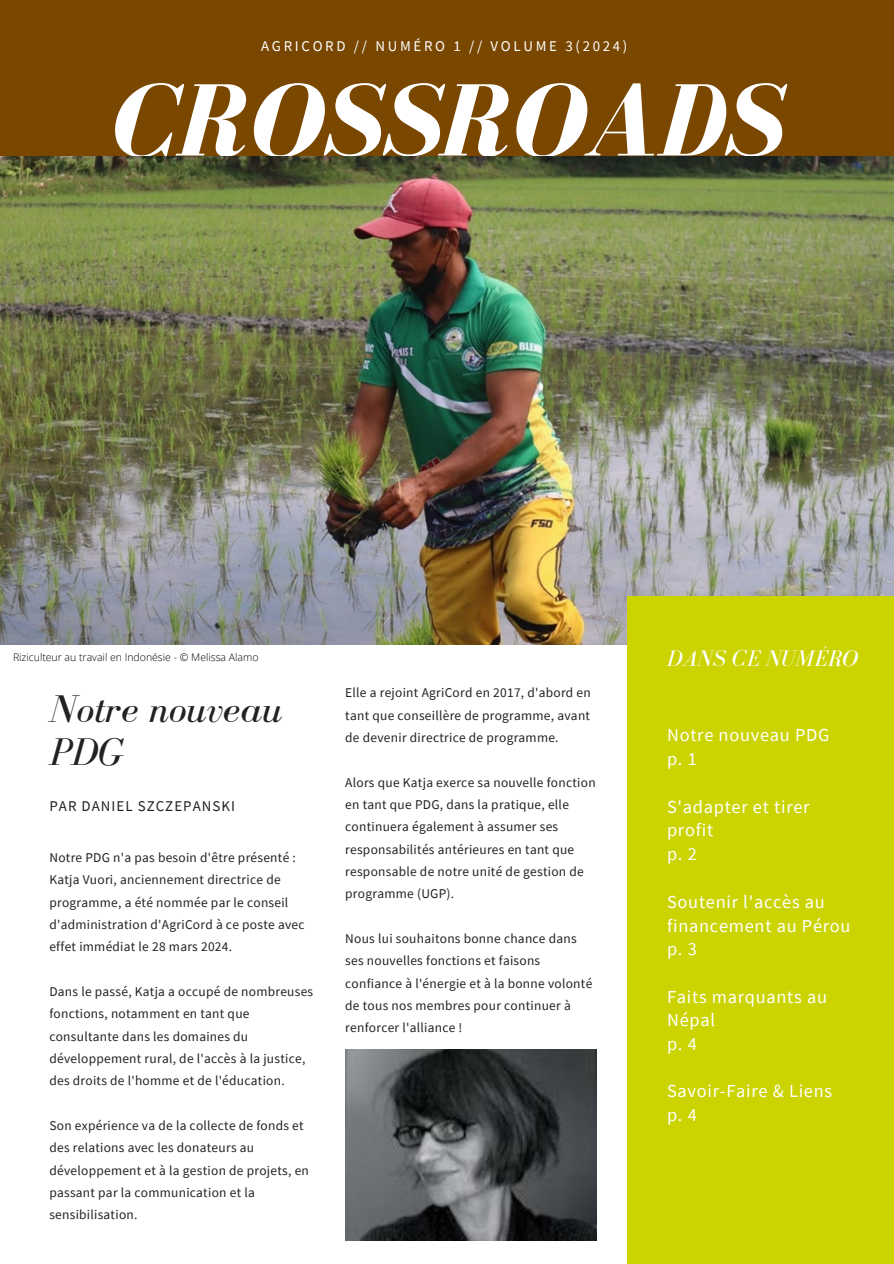
<style>
.page{position:relative;width:894px;height:1264px;background:#fff}
.page>*{position:absolute;margin:0;border:0;box-sizing:border-box;transform-origin:0 0}
.t1{font:italic 700 105.9px "Bodoni FLF";color:#fff}
.t2{font:italic 39.75px/42.8px "Bodoni FLF";color:#222}
.t3{font:italic 23.1px "Bodoni FLF";color:#fff}
.t4{font:18.3px/23.7px "Source Sans Pro";letter-spacing:.04em;color:#fff}
.t5{font:14.85px "Source Sans Pro";letter-spacing:.18em;color:#fff}
.t6{font:14.85px "Source Sans Pro";letter-spacing:.07em;color:#222}
.t7{font:13.35px/22.4px "Source Sans Pro";letter-spacing:.02em;color:#222}
.t8{font:300 10.5px "Open Sans";color:#000}
</style>
<div class="page">
<div style="left:0;top:0;width:893px;height:256px;background:#794700"></div>
<img style="left:0;top:156px;width:893px;height:489px">
<div style="left:627px;top:596px;width:266px;height:667px;background:#cbd401"></div>
<img style="left:345px;top:1049px;width:251px;height:190px">
<h5 class="t5" style="left:261px;top:37px;width:368px">AGRICORD // NUMÉRO 1 // VOLUME 3(2024)</h5>
<p class="t1" style="left:108px;top:64px;width:674px">CROSSROADS</p>
<h2 class="t8" style="left:13px;top:650px;width:247px">Riziculteur au travail en Indonésie - © Melissa Alamo</h2>
<h5 class="t3" style="left:667px;top:645px;width:192px">DANS CE NUMÉRO</h5>
<p class="t2" style="left:49px;top:687px;width:234px">Notre nouveau<br>PDG</p>
<h3 class="t6" style="left:49px;top:796px;width:187px">PAR DANIEL SZCZEPANSKI</h3>
<h4 class="t7" style="left:49px;top:846px;width:256px">Notre PDG n'a pas besoin d'être présenté :<br>Katja Vuori, anciennement directrice de programme, a été nommée par le conseil d'administration d'AgriCord à ce poste avec effet immédiat le 28 mars 2024.</h4>
<h4 class="t7" style="left:49px;top:980px;width:265px">Dans le passé, Katja a occupé de nombreuses fonctions, notamment en tant que consultante dans les domaines du développement rural, de l'accès à la justice, des droits de l'homme et de l'éducation.</h4>
<h4 class="t7" style="left:49px;top:1114px;width:261px">Son expérience va de la collecte de fonds et des relations avec les donateurs au développement et à la gestion de projets, en passant par la communication et la sensibilisation.</h4>
<h4 class="t7" style="left:345px;top:681px;width:247px;text-align:justify">Elle a rejoint AgriCord en 2017, d'abord en tant que conseillère de programme, avant de devenir directrice de programme.</h4>
<h4 class="t7" style="left:345px;top:770px;width:252px">Alors que Katja exerce sa nouvelle fonction en tant que PDG, dans la pratique, elle continuera également à assumer ses responsabilités antérieures en tant que responsable de notre unité de gestion de programme (UGP).</h4>
<p class="t7" style="left:345px;top:927px;width:248px">Nous lui souhaitons bonne chance dans ses nouvelles fonctions et faisons confiance à l'énergie et à la bonne volonté de tous nos membres pour continuer à renforcer l'alliance !</p>
<h6 class="t4" style="left:667px;top:723px;width:164px">Notre nouveau PDG p. 1</h6>
<h6 class="t4" style="left:667px;top:794px;width:144px">S'adapter et tirer profit<br>p. 2</h6>
<h6 class="t4" style="left:667px;top:889px;width:185px">Soutenir l'accès au financement au Pérou p. 3</h6>
<h6 class="t4" style="left:667px;top:984px;width:161px">Faits marquants au<br>Népal<br>p. 4</h6>
<h6 class="t4" style="left:667px;top:1079px;width:167px">Savoir-Faire &amp; Liens p. 4</h6>
</div>
